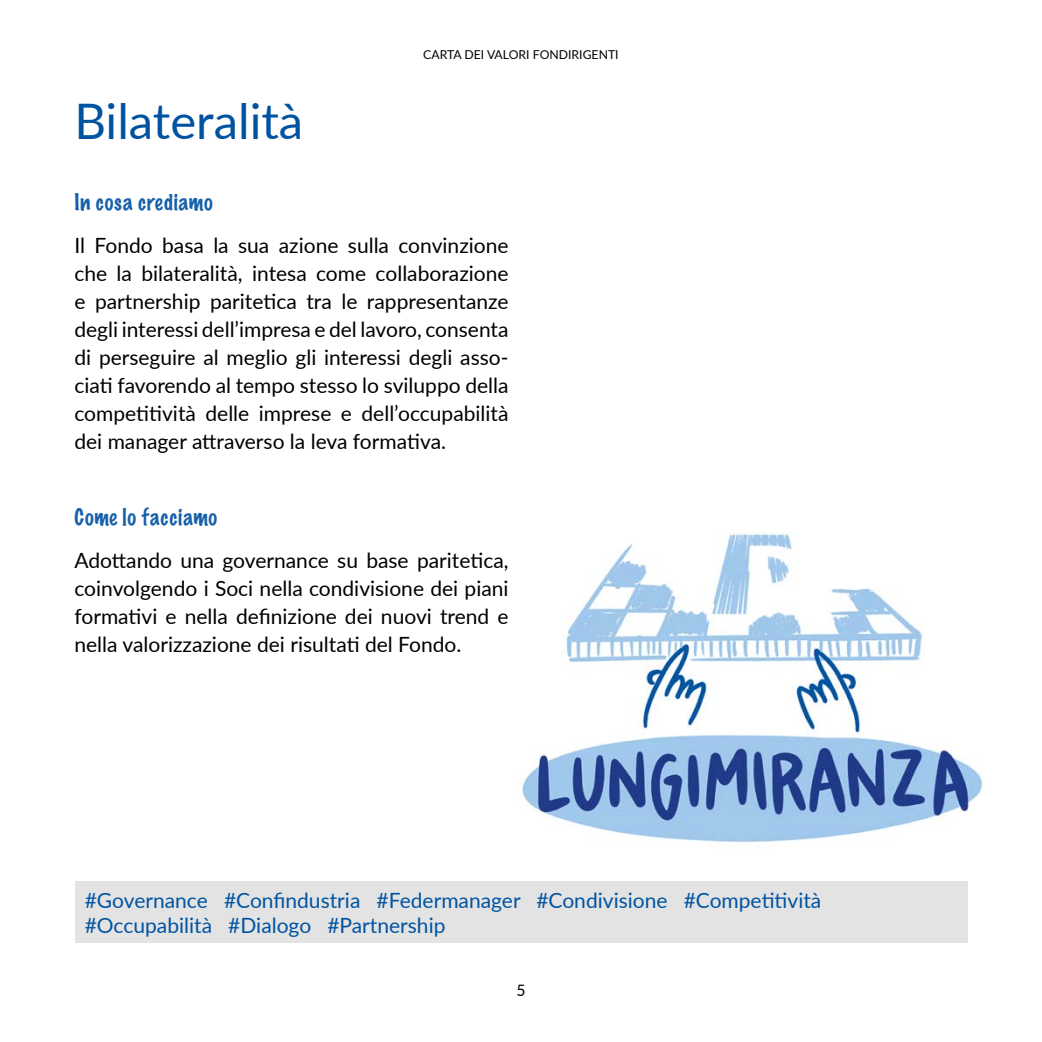
<style>
.page{position:relative;width:1042px;height:1042px;background:#fff}
.page>*{position:absolute;margin:0;border:0;box-sizing:border-box;transform-origin:0 0}
.t1{font:49px "Lato";color:#0053a1}
.t2{font:21px/28px "Lato";color:#000;text-align:justify}
.t3{font:21px/24.5px "Lato";color:#0053a1}
.t4{font:100 21px "Marker Felt";letter-spacing:.035em;color:#1760aa}
.t5{font:15.75px "Lato";color:#000}
.t6{font:12.25px "Lato";color:#000}
</style>
<div class="page">
<div style="left:75px;top:881px;width:892px;height:62px;background:#e3e3e3"></div>
<img style="left:522px;top:533px;width:461px;height:310px">
<h1 class="t1" style="left:74px;top:86px;width:230px">Bilateralità</h1>
<p class="t6" style="left:423px;top:46px;width:197px">CARTA DEI VALORI FONDIRIGENTI</p>
<p class="t4" style="left:74px;top:186px;width:140px">In cosa crediamo</p>
<p class="t2" style="left:74px;top:231px;width:436px">Il Fondo basa la sua azione sulla convinzione che la bilateralità, intesa come collaborazione e partnership paritetica tra le rappresentanze degli interessi dell’impresa e del lavoro, consenta di perseguire al meglio gli interessi degli asso&shy;ciati favorendo al tempo stesso lo sviluppo della competitività delle imprese e dell’occupabilità dei manager attraverso la leva formativa.</p>
<p class="t4" style="left:74px;top:500px;width:144px">Come lo facciamo</p>
<p class="t2" style="left:74px;top:545px;width:436px">Adottando una governance su base paritetica, coinvolgendo i Soci nella condivisione dei piani formativi e nella definizione dei nuovi trend e nella valorizzazione dei risultati del Fondo.</p>
<p class="t3" style="left:85px;top:887px;width:738px">#Governance #Confindustria #Federmanager #Condivisione #Competitività #Occupabilità #Dialogo #Partnership</p>
<p class="t5" style="left:516px;top:979px;width:11px">5</p>
</div>
